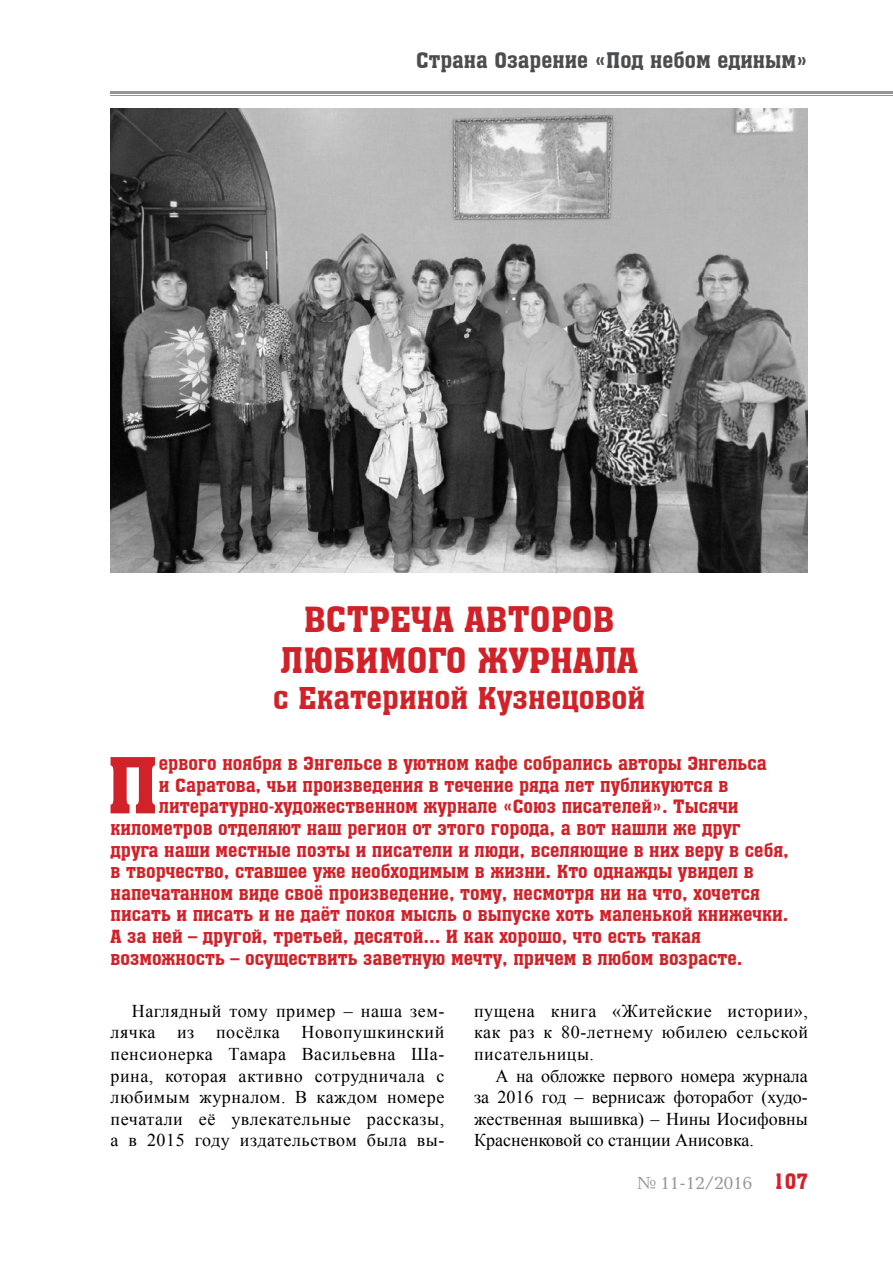
<style>
.page{position:relative;width:893px;height:1263px;background:#fff}
.page>*{position:absolute;margin:0;border:0;box-sizing:border-box;transform-origin:0 0}
.t1{font:77.4px "a Assuan";color:#d12229}
.t2{font:34.5px/41.4px "a Assuan";color:#d12229;text-align:center}
.t3{font:30px "a Assuan";color:#d12229}
.t4{font:21px "a Assuan";color:#4c4d4f}
.t5{font:18px "a Assuan";color:#d12229}
.t6{font:18px/21.6px "Times New Roman";letter-spacing:.03em;color:#000;text-align:justify}
.t7{font:18px "Baltica C";color:#939597}
.s1{font-family:"a Assuan";font-size:21px;color:#d12229}
</style>
<div class="page">
<hr style="left:111px;top:92px;width:782px;height:2px;background:#939597">
<hr style="left:111px;top:95px;width:782px;height:1px;background:#939597">
<img style="left:111px;top:109px;width:697px;height:464px">
<p class="t4" style="left:416px;top:49px;width:393px">Страна Озарение «Под небом единым»</p>
<h2 class="t2" style="left:280px;top:599px;width:359px">ВСТРЕЧА АВТОРОВ<br>ЛЮБИМОГО ЖУРНАЛА</h2>
<h3 class="t3" style="left:273px;top:682px;width:374px">с Екатериной Кузнецовой</h3>
<h1 class="t1" style="left:107px;top:743px;width:54px">П</h1>
<p class="t5" style="left:159px;top:754px;width:610px">ервого ноября в Энгельсе в уютном кафе собрались авторы Энгельса</p>
<p class="t5" style="left:159px;top:775px;width:571px">и Саратова, чьи произведения в течение ряда лет публикуются в</p>
<p class="t5" style="left:159px;top:797px;width:581px">литературно-художественном журнале «Союз писателей». Тысячи</p>
<p class="t5" style="left:111px;top:819px;width:632px">километров отделяют наш регион от этого города, а вот нашли же друг</p>
<p class="t5" style="left:111px;top:840px;width:680px">друга наши местные поэты и писатели и люди, вселяющие в них веру в себя,</p>
<p class="t5" style="left:111px;top:862px;width:645px">в творчество, ставшее уже необходимым в жизни. Кто однажды увидел в</p>
<p class="t5" style="left:111px;top:883px;width:651px">напечатанном виде своё произведение, тому, несмотря ни на что, хочется</p>
<p class="t5" style="left:111px;top:905px;width:679px">писать и писать и не даёт покоя мысль о выпуске хоть маленькой книжечки.</p>
<p class="t5" style="left:111px;top:927px;width:592px">А за ней – другой, третьей, десятой... И как хорошо, что есть такая</p>
<p class="t5" style="left:111px;top:948px;width:633px">возможность – осуществить заветную мечту, причем в любом возрасте.</p>
<p class="t6" style="left:111px;top:999px;width:335px;text-indent:21px">Наглядный тому пример – наша зем&shy;лячка из посёлка Новопушкинский пенсионерка Тамара Васильевна Ша&shy;рина, которая активно сотрудничала с любимым журналом. В каждом номере печатали её увлекательные рассказы, а в 2015 году издательством была вы-</p>
<p class="t6" style="left:474px;top:999px;width:335px">пущена книга «Житейские истории», как раз к 80-летнему юбилею сельской писательницы.</p>
<p class="t6" style="left:474px;top:1064px;width:335px;text-indent:21px">А на обложке первого номера журнала за 2016 год – вернисаж фоторабот (худо&shy;жественная вышивка) – Нины Иосифовны Красненковой со станции Анисовка.</p>
<p class="t7" style="left:637px;top:1172px;width:172px">№ 11-12/2016 <span class="s1">107</span></p>
</div>
